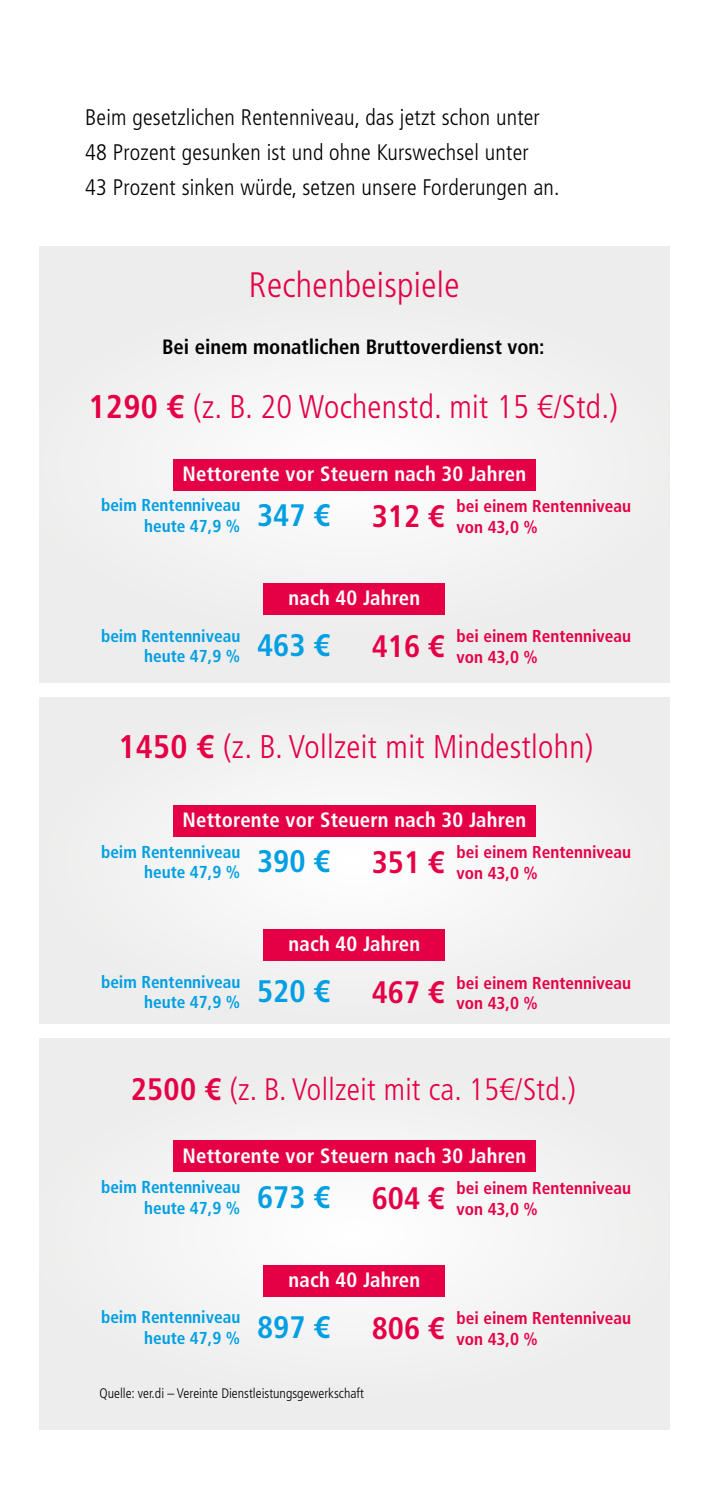
<style>
.page{position:relative;width:709px;height:1489px;background:#fff}
.page>*{position:absolute;margin:0;border:0;box-sizing:border-box;transform-origin:0 0}
.t1{font:300 condensed 35.25px "Frutiger LT Pro";letter-spacing:.01em;color:#e50046}
.t2{font:300 condensed 32.75px "Frutiger LT Pro";letter-spacing:.01em;color:#e50046}
.t3{font:300 condensed 31px "Frutiger LT Pro";letter-spacing:.01em;color:#e50046}
.t4{font:300 condensed 22.5px/35px "Frutiger LT Pro";letter-spacing:.01em;color:#000}
.t5{font:700 condensed 20.75px "Frutiger LT Pro";letter-spacing:.01em;color:#fff}
.t6{font:700 condensed 20.75px "Frutiger LT Pro";color:#000}
.t7{font:700 condensed 17.25px/20.8px "Frutiger LT Pro";color:#e50046}
.t8{font:700 condensed 17.25px/20.8px "Frutiger LT Pro";color:#009fe3}
.t9{font:300 condensed 13.75px "Frutiger LT Pro";color:#000}
.s1{font-weight:700}
</style>
<div class="page">
<div style="left:40px;top:697px;width:629px;height:326px;background:#f0f0f0"></div>
<div style="left:40px;top:246px;width:629px;height:436px;background:#efefef"></div>
<div style="left:40px;top:1038px;width:629px;height:390px;background:#efefef"></div>
<div style="left:173px;top:459px;width:362px;height:31px;background:#e50046"></div>
<div style="left:264px;top:583px;width:181px;height:31px;background:#e50046"></div>
<div style="left:173px;top:805px;width:362px;height:31px;background:#e50046"></div>
<div style="left:264px;top:929px;width:181px;height:31px;background:#e50046"></div>
<div style="left:173px;top:1140px;width:362px;height:31px;background:#e50046"></div>
<div style="left:264px;top:1264px;width:181px;height:32px;background:#e50046"></div>
<h3 class="t4" style="left:85px;top:100px;width:476px">Beim gesetzlichen Rentenniveau, das jetzt schon unter<br>48 Prozent gesunken ist und ohne Kurswechsel unter<br>43 Prozent sinken würde, setzen unsere Forderungen an.</h3>
<h1 class="t1" style="left:249px;top:264px;width:212px">Rechenbeispiele</h1>
<p class="t6" style="left:162px;top:334px;width:384px">Bei einem monatlichen Bruttoverdienst von:</p>
<h2 class="t2" style="left:89px;top:388px;width:531px"><span class="s1">1290 €</span> (z. B. 20 Wochenstd. mit 15 €/Std.)</h2>
<p class="t5" style="left:182px;top:461px;width:345px">Nettorente vor Steuern nach 30 Jahren</p>
<p class="t8" style="left:144px;top:495px;width:187px;text-indent:-43px">beim Rentenniveau<br>heute 47,9 % <sup>347</sup> <sup>€</sup></p>
<p class="t7" style="left:372px;top:496px;width:261px;text-indent:85px">bei einem Rentenniveau<br><sup>312</sup> <sup>€</sup> von 43,0 %</p>
<p class="t5" style="left:288px;top:585px;width:133px">nach 40 Jahren</p>
<p class="t8" style="left:144px;top:625px;width:187px;text-indent:-43px">beim Rentenniveau<br>heute 47,9 % <sup>463</sup> <sup>€</sup></p>
<p class="t7" style="left:372px;top:626px;width:261px;text-indent:85px">bei einem Rentenniveau<br><sup>416</sup> <sup>€</sup> von 43,0 %</p>
<h2 class="t2" style="left:118px;top:727px;width:476px"><span class="s1">1450 €</span> (z. B. Vollzeit mit Mindestlohn)</h2>
<p class="t5" style="left:182px;top:807px;width:345px">Nettorente vor Steuern nach 30 Jahren</p>
<p class="t8" style="left:144px;top:841px;width:187px;text-indent:-43px">beim Rentenniveau<br>heute 47,9 % <sup>390</sup> <sup>€</sup></p>
<p class="t7" style="left:372px;top:842px;width:261px;text-indent:85px">bei einem Rentenniveau<br><sup>351</sup> <sup>€</sup> von 43,0 %</p>
<p class="t5" style="left:288px;top:931px;width:133px">nach 40 Jahren</p>
<p class="t8" style="left:144px;top:971px;width:187px;text-indent:-43px">beim Rentenniveau<br>heute 47,9 % <sup>520</sup> <sup>€</sup></p>
<p class="t7" style="left:372px;top:972px;width:261px;text-indent:85px">bei einem Rentenniveau<br><sup>467</sup> <sup>€</sup> von 43,0 %</p>
<h3 class="t3" style="left:131px;top:1071px;width:447px"><span class="s1">2500 €</span> (z. B. Vollzeit mit ca. 15€/Std.)</h3>
<p class="t5" style="left:182px;top:1142px;width:345px">Nettorente vor Steuern nach 30 Jahren</p>
<p class="t8" style="left:144px;top:1176px;width:187px;text-indent:-43px">beim Rentenniveau<br>heute 47,9 % <sup>673</sup> <sup>€</sup></p>
<p class="t7" style="left:372px;top:1177px;width:261px;text-indent:85px">bei einem Rentenniveau<br><sup>604</sup> <sup>€</sup> von 43,0 %</p>
<p class="t5" style="left:288px;top:1267px;width:133px">nach 40 Jahren</p>
<p class="t8" style="left:144px;top:1306px;width:187px;text-indent:-43px">beim Rentenniveau<br>heute 47,9 % <sup>897</sup> <sup>€</sup></p>
<p class="t7" style="left:372px;top:1307px;width:261px;text-indent:85px">bei einem Rentenniveau<br><sup>806</sup> <sup>€</sup> von 43,0 %</p>
<p class="t9" style="left:100px;top:1385px;width:266px">Quelle: ver.di – Vereinte Dienstleistungsgewerkschaft</p>
</div>
